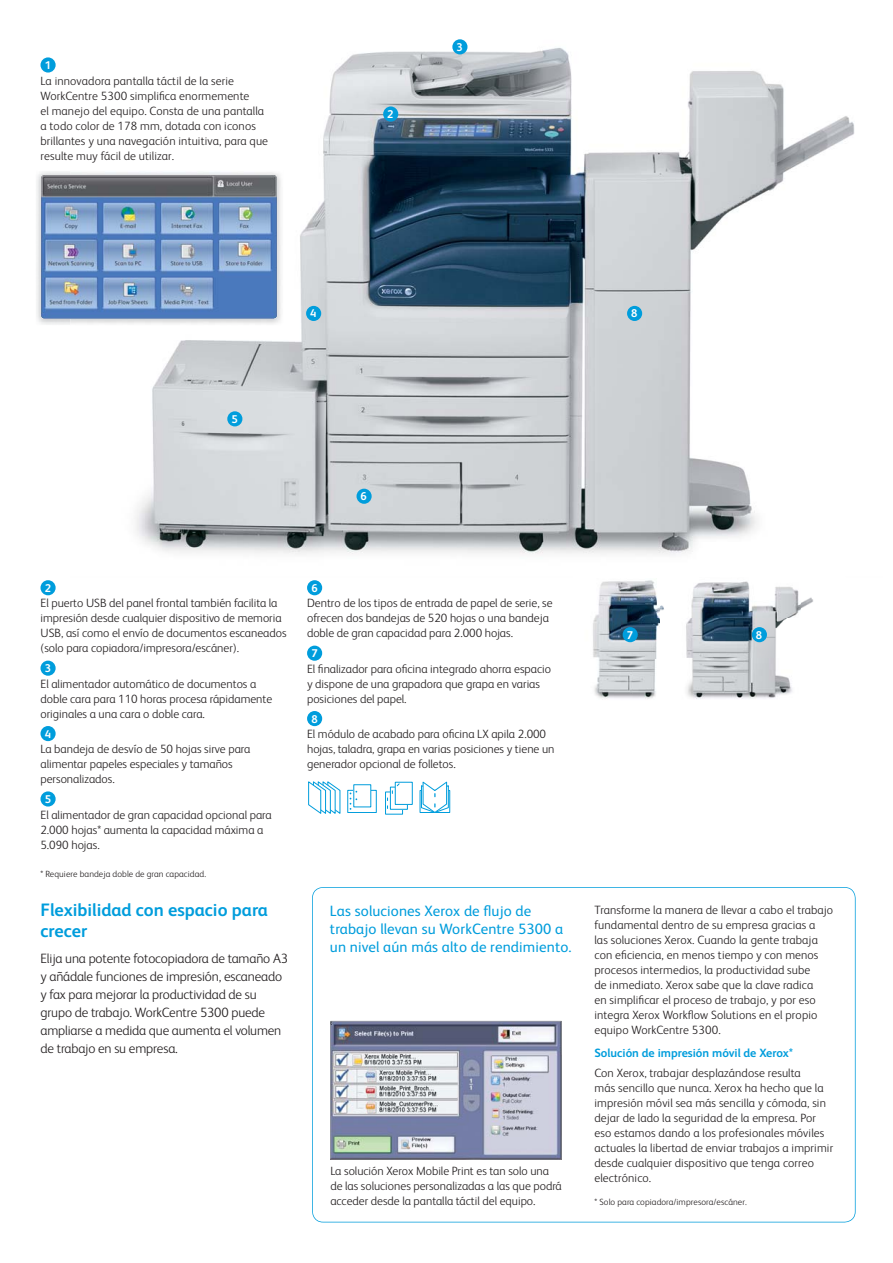
<style>
.page{position:relative;width:893px;height:1263px;background:#fff}
.page>*{position:absolute;margin:0;border:0;box-sizing:border-box;transform-origin:0 0}
.t1{font:700 18px/21px "Xerox Sans";color:#009ddc}
.t2{font:15px/18px "Xerox Sans";letter-spacing:.01em;color:#009ddc}
.t3{font:300 13.5px/18px "Xerox Sans";letter-spacing:-.01em;color:#231f20}
.t4{font:300 12px/15px "Xerox Sans";color:#231f20}
.t5{font:700 12px "Xerox Sans";color:#009ddc}
.t6{font:700 11.25px "Xerox Sans";color:#fff}
.t7{font:300 9px "Xerox Sans";letter-spacing:.01em;color:#231f20}
</style>
<div class="page">
<img style="left:135px;top:39px;width:720px;height:516px">
<img style="left:36px;top:171px;width:247px;height:154px">
<img style="left:41px;top:175px;width:236px;height:144px;border-radius:4px">
<svg style="left:308px;top:781px;width:33px;height:33px"></svg>
<svg style="left:421px;top:781px;width:28px;height:32px"></svg>
<div style="left:348px;top:790px;width:28px;height:22px;background:linear-gradient(to right,#fff,#fff)"></div>
<div style="left:347px;top:790px;width:30px;height:23px;border:1px solid #009ddc"></div>
<div style="left:354px;top:785px;width:17px;height:22px;background:#fff"></div>
<svg style="left:350px;top:791px;width:7px;height:19px"></svg>
<svg style="left:387px;top:800px;width:3px;height:9px"></svg>
<div style="left:385px;top:791px;width:18px;height:23px;border:1px solid #009ddc"></div>
<div style="left:390px;top:787px;width:17px;height:22px;background:#fff"></div>
<div style="left:390px;top:787px;width:18px;height:23px;border:1px solid #009ddc"></div>
<div style="left:395px;top:782px;width:17px;height:22px;background:#fff"></div>
<div style="left:395px;top:782px;width:18px;height:23px;border:1px solid #009ddc"></div>
<svg style="left:387px;top:782px;width:14px;height:18px"></svg>
<div style="left:452px;top:39px;width:15px;height:15px;background:#009ddc;border-radius:50%"></div>
<div style="left:306px;top:306px;width:15px;height:15px;background:#009ddc;border-radius:50%"></div>
<div style="left:627px;top:306px;width:15px;height:15px;background:#009ddc;border-radius:50%"></div>
<div style="left:227px;top:411px;width:15px;height:15px;background:#009ddc;border-radius:50%"></div>
<div style="left:356px;top:489px;width:16px;height:15px;background:#009ddc;border-radius:50%"></div>
<div style="left:383px;top:106px;width:15px;height:16px;background:#009ddc;border-radius:50%"></div>
<div style="left:41px;top:57px;width:15px;height:16px;background:#009ddc;border-radius:50%"></div>
<img style="left:662px;top:581px;width:151px;height:118px">
<img style="left:593px;top:580px;width:69px;height:79px">
<img style="left:594px;top:659px;width:76px;height:40px">
<div style="left:752px;top:627px;width:15px;height:15px;background:#009ddc;border-radius:50%"></div>
<div style="left:623px;top:627px;width:15px;height:15px;background:#009ddc;border-radius:50%"></div>
<div style="left:40px;top:580px;width:16px;height:15px;background:#009ddc;border-radius:50%"></div>
<div style="left:40px;top:661px;width:16px;height:15px;background:#009ddc;border-radius:50%"></div>
<div style="left:40px;top:726px;width:16px;height:15px;background:#009ddc;border-radius:50%"></div>
<div style="left:40px;top:791px;width:16px;height:15px;background:#009ddc;border-radius:50%"></div>
<div style="left:307px;top:580px;width:15px;height:15px;background:#009ddc;border-radius:50%"></div>
<div style="left:307px;top:646px;width:15px;height:15px;background:#009ddc;border-radius:50%"></div>
<div style="left:307px;top:711px;width:15px;height:15px;background:#009ddc;border-radius:50%"></div>
<svg style="left:312px;top:887px;width:544px;height:335px"></svg>
<svg style="left:330px;top:1021px;width:232px;height:138px;background:#a4a9b9"></svg>
<p class="t6" style="left:45px;top:60px;width:8px">1</p>
<p class="t4" style="left:40px;top:74px;width:229px">La innovadora pantalla táctil de la serie WorkCentre 5300 simplifica enormemente<br>el manejo del equipo. Consta de una pantalla a todo color de 178 mm, dotada con iconos brillantes y una navegación intuitiva, para que resulte muy fácil de utilizar.</p>
<p class="t6" style="left:387px;top:109px;width:8px">2</p>
<p class="t6" style="left:456px;top:42px;width:8px">3</p>
<p class="t6" style="left:310px;top:308px;width:8px">4</p>
<p class="t6" style="left:631px;top:308px;width:8px">8</p>
<p class="t6" style="left:231px;top:414px;width:8px">5</p>
<p class="t6" style="left:361px;top:491px;width:8px">6</p>
<p class="t6" style="left:45px;top:582px;width:8px">2</p>
<p class="t4" style="left:40px;top:597px;width:248px">El puerto USB del panel frontal también facilita la impresión desde cualquier dispositivo de memoria USB, así como el envío de documentos escaneados (solo para copiadora/impresora/escáner).</p>
<p class="t6" style="left:45px;top:663px;width:8px">3</p>
<p class="t4" style="left:40px;top:677px;width:233px">El alimentador automático de documentos a doble cara para 110 horas procesa rápidamente originales a una cara o doble cara.</p>
<p class="t6" style="left:45px;top:728px;width:8px">4</p>
<p class="t4" style="left:40px;top:743px;width:211px">La bandeja de desvío de 50 hojas sirve para alimentar papeles especiales y tamaños personalizados.</p>
<p class="t6" style="left:45px;top:794px;width:8px">5</p>
<p class="t4" style="left:40px;top:808px;width:233px">El alimentador de gran capacidad opcional para<br>2.000 hojas* aumenta la capacidad máxima a<br>5.090 hojas.</p>
<p class="t7" style="left:40px;top:871px;width:167px">* Requiere bandeja doble de gran capacidad.</p>
<h1 class="t1" style="left:40px;top:900px;width:229px">Flexibilidad con espacio para crecer</h1>
<p class="t3" style="left:40px;top:951px;width:249px">Elija una potente fotocopiadora de tamaño A3 y añádale funciones de impresión, escaneado y fax para mejorar la productividad de su grupo de trabajo. WorkCentre 5300 puede ampliarse a medida que aumenta el volumen de trabajo en su empresa.</p>
<p class="t6" style="left:311px;top:582px;width:8px">6</p>
<p class="t4" style="left:307px;top:597px;width:247px">Dentro de los tipos de entrada de papel de serie, se ofrecen dos bandejas de 520 hojas o una bandeja doble de gran capacidad para 2.000 hojas.</p>
<p class="t6" style="left:311px;top:648px;width:8px">7</p>
<p class="t4" style="left:307px;top:662px;width:245px">El finalizador para oficina integrado ahorra espacio y dispone de una grapadora que grapa en varias posiciones del papel.</p>
<p class="t6" style="left:311px;top:713px;width:8px">8</p>
<p class="t4" style="left:307px;top:728px;width:249px">El módulo de acabado para oficina LX apila 2.000 hojas, taladra, grapa en varias posiciones y tiene un generador opcional de folletos.</p>
<p class="t6" style="left:627px;top:629px;width:8px">7</p>
<p class="t6" style="left:756px;top:629px;width:8px">8</p>
<p class="t2" style="left:330px;top:904px;width:243px">Las soluciones Xerox de flujo de trabajo llevan su WorkCentre 5300 a un nivel aún más alto de rendimiento.</p>
<p class="t4" style="left:594px;top:904px;width:240px">Transforme la manera de llevar a cabo el trabajo fundamental dentro de su empresa gracias a<br>las soluciones Xerox. Cuando la gente trabaja con eficiencia, en menos tiempo y con menos procesos intermedios, la productividad sube<br>de inmediato. Xerox sabe que la clave radica<br>en simplificar el proceso de trabajo, y por eso integra Xerox Workflow Solutions en el propio equipo WorkCentre 5300.</p>
<p class="t5" style="left:594px;top:1047px;width:200px">Solución de impresión móvil de Xerox*</p>
<p class="t4" style="left:594px;top:1067px;width:240px">Con Xerox, trabajar desplazándose resulta<br>más sencillo que nunca. Xerox ha hecho que la impresión móvil sea más sencilla y cómoda, sin dejar de lado la seguridad de la empresa. Por eso estamos dando a los profesionales móviles actuales la libertad de enviar trabajos a imprimir desde cualquier dispositivo que tenga correo electrónico.</p>
<p class="t7" style="left:594px;top:1198px;width:154px">* Solo para copiadora/impresora/escáner.</p>
<p class="t4" style="left:330px;top:1165px;width:233px">La solución Xerox Mobile Print es tan solo una de las soluciones personalizadas a las que podrá acceder desde la pantalla táctil del equipo.</p>
</div>
